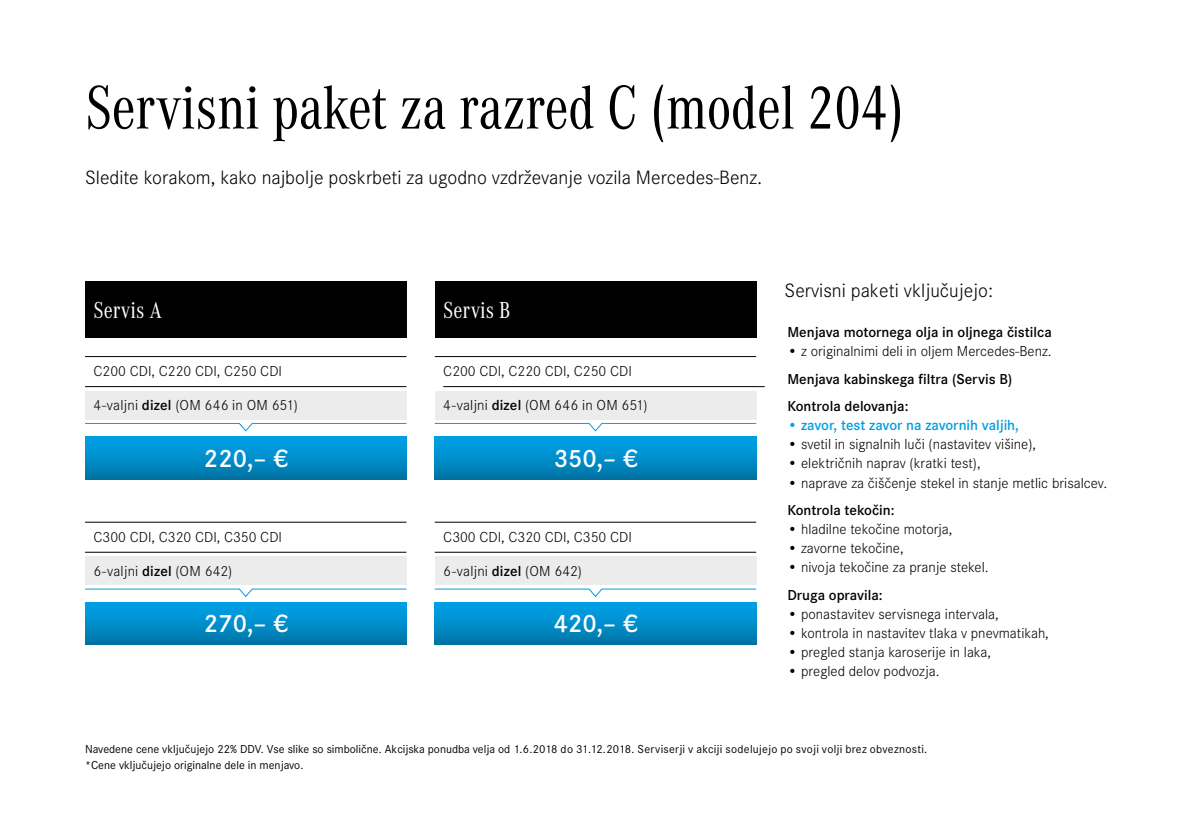
<style>
.page{position:relative;width:1191px;height:840px;background:#fff}
.page>*{position:absolute;margin:0;border:0;box-sizing:border-box;transform-origin:0 0}
.t1{font:64px "Daimler CAC";letter-spacing:-.01em;color:#000}
.t2{font:600 26px "Daimler CS";color:#fff}
.t3{font:24px "Daimler CAC";color:#fff}
.t4{font:300 20px "Daimler CS";color:#000}
.t5{font:300 20px "Corporate S";color:#000}
.t6{font:300 15px "Daimler CS";color:#000}
.t7{font:600 15px/27.6px "Daimler CS";color:#000}
.t8{font:600 15px "Daimler CS";color:#009ee3}
.t9{font:12px/16.2px "Daimler CS";color:#000}
.s1{font-weight:600}
.s2{font-weight:400}
</style>
<div class="page">
<div style="left:85px;top:281px;width:321px;height:56px;background:#000"></div>
<hr style="left:85px;top:356px;width:321px;height:1px;background:#000">
<hr style="left:85px;top:386px;width:321px;height:1px;background:#000">
<div style="left:85px;top:390px;width:321px;height:29px;background:#ececed"></div>
<svg style="left:85px;top:422px;width:322px;height:9px"></svg>
<div style="left:85px;top:436px;width:321px;height:43px;background:linear-gradient(to bottom,#00a4ec,#0076a7)"></div>
<hr style="left:85px;top:521px;width:321px;height:1px;background:#000">
<hr style="left:85px;top:551px;width:321px;height:1px;background:#000">
<div style="left:85px;top:556px;width:321px;height:28px;background:#ececed"></div>
<svg style="left:85px;top:588px;width:322px;height:9px"></svg>
<div style="left:85px;top:602px;width:321px;height:42px;background:linear-gradient(to bottom,#00a4eb,#07a)"></div>
<div style="left:435px;top:281px;width:321px;height:56px;background:#000"></div>
<hr style="left:435px;top:356px;width:321px;height:1px;background:#000">
<hr style="left:443px;top:386px;width:321px;height:1px;background:#000">
<div style="left:435px;top:390px;width:321px;height:29px;background:#ececed"></div>
<svg style="left:434px;top:422px;width:322px;height:9px"></svg>
<div style="left:435px;top:436px;width:321px;height:43px;background:linear-gradient(to bottom,#00a4ec,#0076a7)"></div>
<hr style="left:435px;top:521px;width:321px;height:1px;background:#000">
<hr style="left:435px;top:551px;width:321px;height:1px;background:#000">
<div style="left:435px;top:556px;width:321px;height:28px;background:#ececed"></div>
<svg style="left:434px;top:588px;width:322px;height:9px"></svg>
<div style="left:435px;top:602px;width:321px;height:42px;background:linear-gradient(to bottom,#00a4eb,#07a)"></div>
<h1 class="t1" style="left:85px;top:63px;width:820px">Servisni paket za razred C (model 204)</h1>
<h3 class="t4" style="left:85px;top:163px;width:678px">Sledite korakom, kako najbolje poskrbeti za ugodno vzdrževanje vozila Mercedes-Benz.</h3>
<h3 class="t3" style="left:94px;top:293px;width:70px">Servis A</h3>
<p class="t6" style="left:94px;top:360px;width:190px">C200 CDI, C220 CDI, C250 CDI</p>
<p class="t6" style="left:94px;top:394px;width:206px">4-valjni <span class="s1">dizel</span> (OM 646 in OM 651)</p>
<h2 class="t2" style="left:204px;top:438px;width:85px">220,– €</h2>
<p class="t6" style="left:94px;top:526px;width:190px">C300 CDI, C320 CDI, C350 CDI</p>
<p class="t6" style="left:94px;top:560px;width:140px">6-valjni <span class="s1">dizel</span> (OM 642)</p>
<h2 class="t2" style="left:204px;top:604px;width:85px">270,– €</h2>
<h3 class="t3" style="left:443px;top:293px;width:69px">Servis B</h3>
<p class="t6" style="left:443px;top:360px;width:190px">C200 CDI, C220 CDI, C250 CDI</p>
<p class="t6" style="left:443px;top:394px;width:206px">4-valjni <span class="s1">dizel</span> (OM 646 in OM 651)</p>
<h2 class="t2" style="left:554px;top:438px;width:85px">350,– €</h2>
<p class="t6" style="left:443px;top:526px;width:190px">C300 CDI, C320 CDI, C350 CDI</p>
<p class="t6" style="left:443px;top:560px;width:140px">6-valjni <span class="s1">dizel</span> (OM 642)</p>
<h2 class="t2" style="left:554px;top:604px;width:85px">420,– €</h2>
<h3 class="t5" style="left:784px;top:279px;width:210px">Servisni paketi vključujejo:</h3>
<p class="t7" style="left:787px;top:317px;width:266px">Menjava motornega olja in oljnega čistilca</p>
<p class="t6" style="left:787px;top:340px;width:266px">• z originalnimi deli in oljem Mercedes-Benz.</p>
<p class="t7" style="left:787px;top:364px;width:226px">Menjava kabinskega filtra (Servis B)<br>Kontrola delovanja:</p>
<p class="t8" style="left:787px;top:414px;width:233px"><span class="s2">•</span> zavor, test zavor na zavornih valjih,</p>
<p class="t6" style="left:787px;top:433px;width:250px">• svetil in signalnih luči (nastavitev višine),</p>
<p class="t6" style="left:787px;top:452px;width:195px">• električnih naprav (kratki test),</p>
<p class="t6" style="left:787px;top:471px;width:321px">• naprave za čiščenje stekel in stanje metlic brisalcev.</p>
<p class="t7" style="left:787px;top:495px;width:109px">Kontrola tekočin:</p>
<p class="t6" style="left:787px;top:518px;width:166px">• hladilne tekočine motorja,</p>
<p class="t6" style="left:787px;top:537px;width:118px">• zavorne tekočine,</p>
<p class="t6" style="left:787px;top:556px;width:203px">• nivoja tekočine za pranje stekel.</p>
<p class="t7" style="left:787px;top:579px;width:97px">Druga opravila:</p>
<p class="t6" style="left:787px;top:603px;width:213px">• ponastavitev servisnega intervala,</p>
<p class="t6" style="left:787px;top:622px;width:263px">• kontrola in nastavitev tlaka v pnevmatikah,</p>
<p class="t6" style="left:787px;top:641px;width:205px">• pregled stanja karoserije in laka,</p>
<p class="t6" style="left:787px;top:660px;width:154px">• pregled delov podvozja.</p>
<p class="t9" style="left:85px;top:739px;width:843px">Navedene cene vključujejo 22% DDV. Vse slike so simbolične. Akcijska ponudba velja od 1.6.2018 do 31.12.2018. Serviserji v akciji sodelujejo po svoji volji brez obveznosti. *Cene vključujejo originalne dele in menjavo.</p>
</div>
